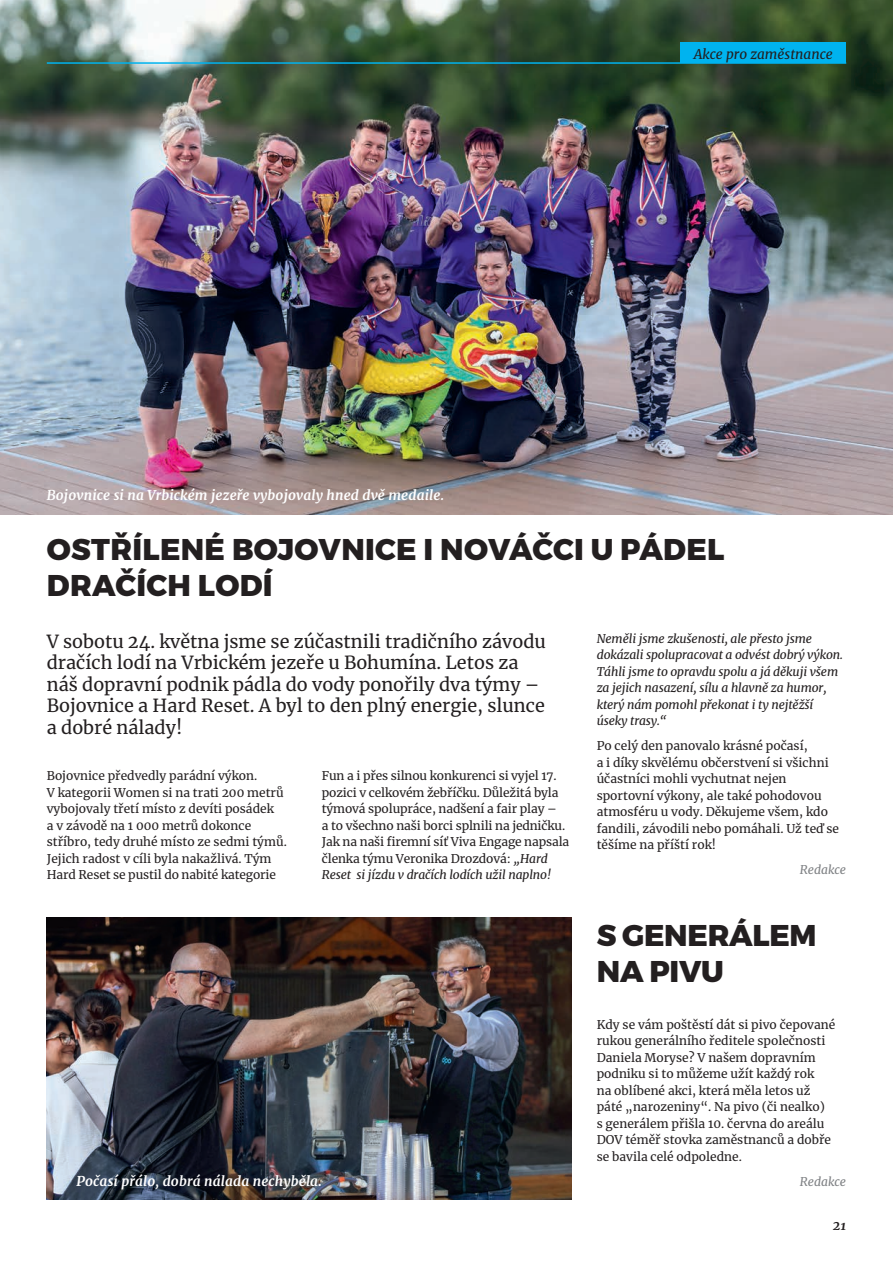
<style>
.page{position:relative;width:893px;height:1263px;background:#fff}
.page>*{position:absolute;margin:0;border:0;box-sizing:border-box;transform-origin:0 0}
.t1{font:800 30px/36px "Montserrat";letter-spacing:.01em;color:#231f20}
.t2{font:800 30px/36px "Montserrat";letter-spacing:-.01em;color:#231f20}
.t3{font:18px/21.6px "Merriweather";color:#231f20}
.t4{font:italic 700 13.5px "Merriweather";letter-spacing:.01em;color:#fff}
.t5{font:italic 13.5px "Merriweather";color:#231f20}
.t6{font:italic 700 12.75px "Merriweather";color:#231f20}
.t7{font:12px/16.5px "Merriweather";color:#231f20}
.t8{font:italic 12px/16.5px "Merriweather";letter-spacing:-.01em;color:#231f20}
.t9{font:italic 12px "Merriweather";color:#808285}
.s1{font-style:italic}
</style>
<div class="page">
<img style="left:0;top:0;width:893px;height:514px">
<hr style="left:47px;top:62px;width:799px;height:2px;background:#00b3ef">
<div style="left:680px;top:42px;width:166px;height:20px;background:#00b3ef"></div>
<img style="left:47px;top:917px;width:524px;height:282px">
<p class="t4" style="left:47px;top:485px;width:399px">Bojovnice si na Vrbickém jezeře vybojovaly hned dvě medaile.</p>
<p class="t5" style="left:694px;top:45px;width:141px">Akce pro zaměstnance</p>
<h1 class="t1" style="left:47px;top:532px;width:679px">OSTŘÍLENÉ BOJOVNICE I NOVÁČCI U PÁDEL<br>DRAČÍCH LODÍ</h1>
<h2 class="t3" style="left:47px;top:630px;width:501px">V sobotu 24. května jsme se zúčastnili tradičního závodu dračích lodí na Vrbickém jezeře u Bohumína. Letos za náš dopravní podnik pádla do vody ponořily dva týmy – Bojovnice a Hard Reset. A byl to den plný energie, slunce a dobré nálady!</h2>
<p class="t7" style="left:47px;top:767px;width:242px">Bojovnice předvedly parádní výkon.<br>V kategorii Women si na trati 200 metrů vybojovaly třetí místo z devíti posádek<br>a v závodě na 1 000 metrů dokonce stříbro, tedy druhé místo ze sedmi týmů.<br>Jejich radost v cíli byla nakažlivá. Tým Hard Reset se pustil do nabité kategorie</p>
<p class="t7" style="left:322px;top:767px;width:249px">Fun a i přes silnou konkurenci si vyjel 17. pozici v celkovém žebříčku. Důležitá byla týmová spolupráce, nadšení a fair play –<br>a to všechno naši borci splnili na jedničku.<br>Jak na naši firemní síť Viva Engage napsala členka týmu Veronika Drozdová: <span class="s1">„Hard Reset si jízdu v dračích lodích užil naplno!</span></p>
<p class="t8" style="left:597px;top:630px;width:248px">Neměli jsme zkušenosti, ale přesto jsme dokázali spolupracovat a odvést dobrý výkon.<br>Táhli jsme to opravdu spolu a já děkuji všem za jejich nasazení, sílu a hlavně za humor, který nám pomohl překonat i ty nejtěžší úseky trasy.“</p>
<p class="t7" style="left:597px;top:737px;width:244px">Po celý den panovalo krásné počasí,<br>a i díky skvělému občerstvení si všichni účastníci mohli vychutnat nejen sportovní výkony, ale také pohodovou atmosféru u vody. Děkujeme všem, kdo fandili, závodili nebo pomáhali. Už teď se těšíme na příští rok!</p>
<p class="t9" style="left:800px;top:861px;width:48px">Redakce</p>
<p class="t4" style="left:77px;top:1172px;width:247px">Počasí přálo, dobrá nálada nechyběla.</p>
<h1 class="t2" style="left:597px;top:918px;width:221px">S GENERÁLEM<br>NA PIVU</h1>
<p class="t7" style="left:597px;top:1016px;width:240px">Kdy se vám poštěstí dát si pivo čepované rukou generálního ředitele společnosti Daniela Moryse? V našem dopravním podniku si to můžeme užít každý rok<br>na oblíbené akci, která měla letos už páté „narozeniny“. Na pivo (či nealko)<br>s generálem přišla 10. června do areálu DOV téměř stovka zaměstnanců a dobře se bavila celé odpoledne.</p>
<p class="t9" style="left:800px;top:1173px;width:48px">Redakce</p>
<p class="t6" style="left:833px;top:1216px;width:15px">21</p>
</div>
